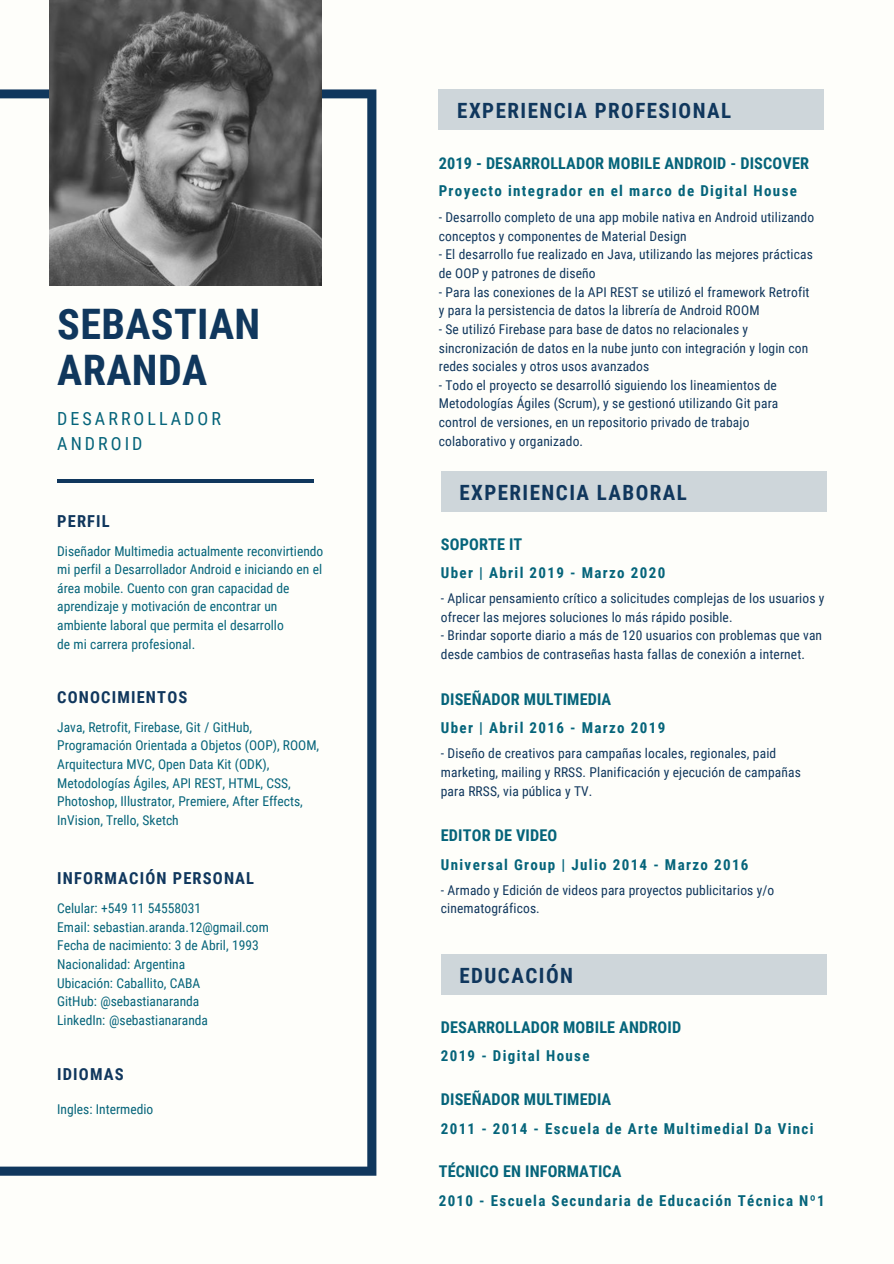
<style>
.page{position:relative;width:894px;height:1264px;background:#fff}
.page>*{position:absolute;margin:0;border:0;box-sizing:border-box;transform-origin:0 0}
.t1{font:700 42px/46px "Roboto Condensed";letter-spacing:.01em;color:#10375d}
.t2{font:700 21px "Roboto Condensed";letter-spacing:.07em;color:#10375d}
.t3{font:18px/25.2px "Roboto Condensed";letter-spacing:.17em;color:#05647a}
.t4{font:700 16.5px "Roboto Condensed";letter-spacing:.07em;color:#10375d}
.t5{font:700 16.2px "Roboto Condensed";letter-spacing:.01em;color:#05647a}
.t6{font:700 15px "Roboto Condensed";letter-spacing:.09em;color:#05647a}
.t7{font:13.5px/18.6px "Roboto Condensed";letter-spacing:.01em;color:#10375d}
.t8{font:13.5px/18.6px "Roboto Condensed";color:#05647a}
</style>
<div class="page">
<div style="left:0;top:0;width:893px;height:1263px;background:#fefefa"></div>
<div style="left:440px;top:471px;width:386px;height:41px;background:#ced6da"></div>
<svg style="left:0;top:89px;width:376px;height:1086px"></svg>
<hr style="left:57px;top:479px;width:257px;height:3px;background:#10375d">
<div style="left:440px;top:954px;width:386px;height:40px;background:#ced6da"></div>
<img style="left:50px;top:0;width:271px;height:285px">
<div style="left:438px;top:89px;width:385px;height:41px;background:#ced6da"></div>
<h1 class="t1" style="left:57px;top:301px;width:204px">SEBASTIAN<br>ARANDA</h1>
<h3 class="t3" style="left:57px;top:406px;width:165px">DESARROLLADOR<br>ANDROID</h3>
<p class="t4" style="left:57px;top:511px;width:54px">PERFIL</p>
<p class="t8" style="left:57px;top:541px;width:267px">Diseñador Multimedia actualmente reconvirtiendo mi perfil a Desarrollador Android e iniciando en el área mobile. Cuento con gran capacidad de aprendizaje y motivación de encontrar un ambiente laboral que permita el desarrollo<br>de mi carrera profesional.</p>
<p class="t4" style="left:57px;top:687px;width:132px">CONOCIMIENTOS</p>
<p class="t8" style="left:57px;top:717px;width:263px">Java, Retrofit, Firebase, Git / GitHub, Programación Orientada a Objetos (OOP), ROOM, Arquitectura MVC, Open Data Kit (ODK), Metodologías Ágiles, API REST, HTML, CSS, Photoshop, Illustrator, Premiere, After Effects, InVision, Trello, Sketch</p>
<p class="t4" style="left:57px;top:869px;width:198px">INFORMACIÓN PERSONAL</p>
<p class="t8" style="left:57px;top:899px;width:213px">Celular: +549 11 54558031<br>Email: sebastian.aranda.12@gmail.com<br>Fecha de nacimiento: 3 de Abril, 1993<br>Nacionalidad: Argentina<br>Ubicación: Caballito, CABA<br>GitHub: @sebastianaranda<br>LinkedIn: @sebastianaranda</p>
<p class="t4" style="left:57px;top:1064px;width:68px">IDIOMAS</p>
<p class="t8" style="left:57px;top:1099px;width:97px">Ingles: Intermedio</p>
<h2 class="t2" style="left:457px;top:98px;width:275px">EXPERIENCIA PROFESIONAL</h2>
<p class="t5" style="left:438px;top:153px;width:372px">2019 - DESARROLLADOR MOBILE ANDROID - DISCOVER</p>
<p class="t6" style="left:438px;top:182px;width:359px">Proyecto integrador en el marco de Digital House</p>
<p class="t7" style="left:438px;top:208px;width:377px">- Desarrollo completo de una app mobile nativa en Android utilizando conceptos y componentes de Material Design</p>
<p class="t7" style="left:438px;top:245px;width:375px">- El desarrollo fue realizado en Java, utilizando las mejores prácticas de OOP y patrones de diseño</p>
<p class="t7" style="left:438px;top:283px;width:372px">- Para las conexiones de la API REST se utilizó el framework Retrofit y para la persistencia de datos la librería de Android ROOM</p>
<p class="t7" style="left:438px;top:320px;width:371px">- Se utilizó Firebase para base de datos no relacionales y sincronización de datos en la nube junto con integración y login con redes sociales y otros usos avanzados</p>
<p class="t7" style="left:438px;top:376px;width:341px">- Todo el proyecto se desarrolló siguiendo los lineamientos de Metodologías Ágiles (Scrum), y se gestionó utilizando Git para control de versiones, en un repositorio privado de trabajo colaborativo y organizado.</p>
<h2 class="t2" style="left:459px;top:480px;width:229px">EXPERIENCIA LABORAL</h2>
<p class="t5" style="left:440px;top:535px;width:83px">SOPORTE IT</p>
<p class="t6" style="left:440px;top:564px;width:226px">Uber | Abril 2019 - Marzo 2020</p>
<p class="t7" style="left:440px;top:589px;width:385px">- Aplicar pensamiento crítico a solicitudes complejas de los usuarios y ofrecer las mejores soluciones lo más rápido posible.</p>
<p class="t7" style="left:440px;top:626px;width:383px">- Brindar soporte diario a más de 120 usuarios con problemas que van desde cambios de contraseñas hasta fallas de conexión a internet.</p>
<p class="t5" style="left:440px;top:689px;width:172px">DISEÑADOR MULTIMEDIA</p>
<p class="t6" style="left:440px;top:719px;width:226px">Uber | Abril 2016 - Marzo 2019</p>
<p class="t7" style="left:440px;top:744px;width:361px">- Diseño de creativos para campañas locales, regionales, paid marketing, mailing y RRSS. Planificación y ejecución de campañas para RRSS, via pública y TV.</p>
<p class="t5" style="left:440px;top:825px;width:118px">EDITOR DE VIDEO</p>
<p class="t6" style="left:440px;top:855px;width:309px">Universal Group | Julio 2014 - Marzo 2016</p>
<p class="t7" style="left:440px;top:880px;width:335px">- Armado y Edición de videos para proyectos publicitarios y/o cinematográficos.</p>
<h2 class="t2" style="left:459px;top:963px;width:115px">EDUCACIÓN</h2>
<p class="t5" style="left:440px;top:1018px;width:242px">DESARROLLADOR MOBILE ANDROID</p>
<p class="t6" style="left:440px;top:1047px;width:150px">2019 - Digital House</p>
<p class="t5" style="left:440px;top:1089px;width:172px">DISEÑADOR MULTIMEDIA</p>
<p class="t6" style="left:440px;top:1119px;width:374px">2011 - 2014 - Escuela de Arte Multimedial Da Vinci</p>
<p class="t5" style="left:438px;top:1161px;width:184px">TÉCNICO EN INFORMATICA</p>
<p class="t6" style="left:438px;top:1191px;width:387px">2010 - Escuela Secundaria de Educación Técnica Nº1</p>
</div>
